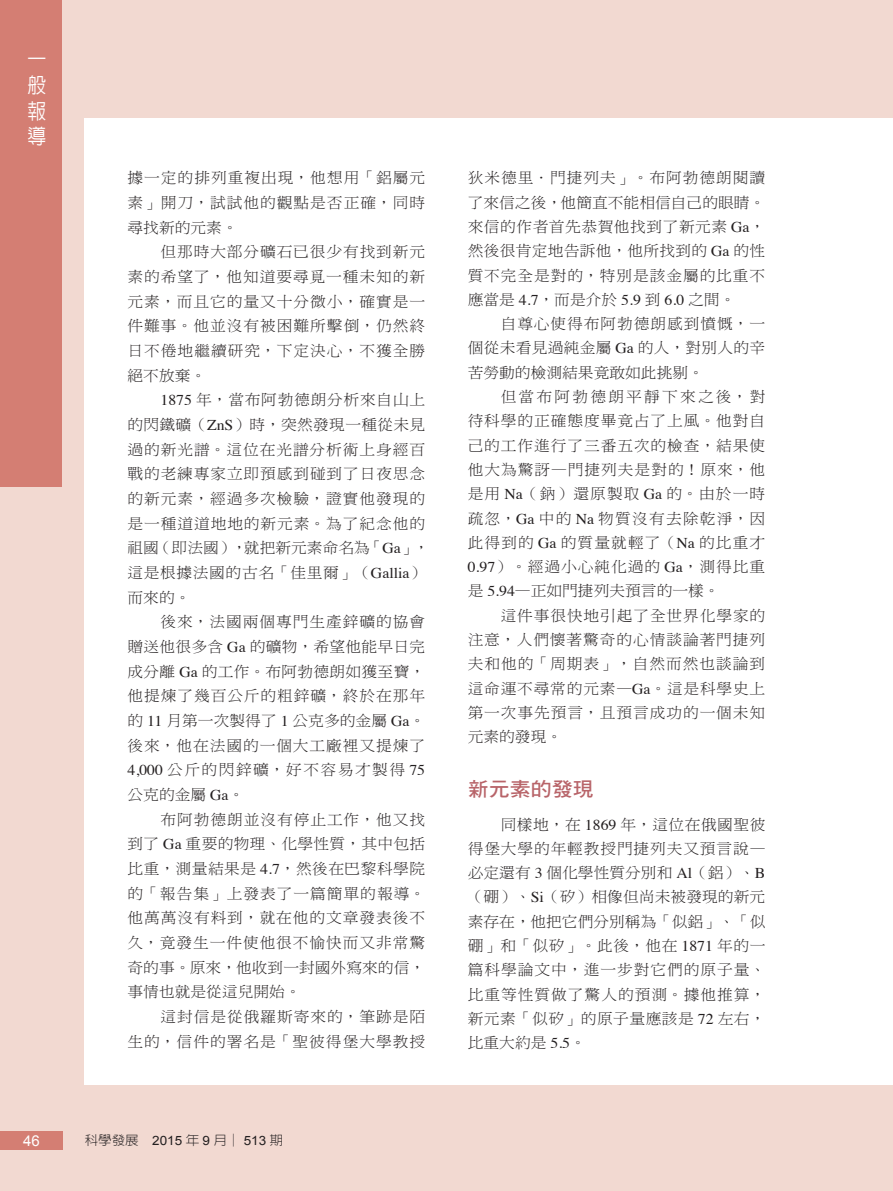
<style>
.page{position:relative;width:893px;height:1191px;background:#f2d9d1}
.page>*{position:absolute;margin:0;border:0;box-sizing:border-box;transform-origin:0 0}
.t1{font:500 21px/25.7px "AR New Hei B5";color:#fff;text-align:justify;scale:.9 1}
.t2{font:19.95px "DF Hei Std W7";color:#b86469;scale:1.05 1}
.t3{font:15px/24.6px "DF Ming Std W3";letter-spacing:.055em;color:#231f20;text-align:justify;scale:1.05 1}
.t4{font:15px "Arial";color:#fff}
.t5{font:300 12.9px "AR New Hei B5";color:#231f20;scale:1.05 1}
.s1{font-family:"Times"}
.s2{font-family:"Arial";font-weight:400}
</style>
<div class="page">
<div style="left:85px;top:118px;width:808px;height:966px;background:#fff"></div>
<div style="left:0;top:1131px;width:62px;height:18px;background:#d47e73"></div>
<div style="left:0;top:0;width:62px;height:487px;background:#d47e73"></div>
<h1 class="t1" style="left:28px;top:47px;width:22px">一般報導</h1>
<p class="t4" style="left:23px;top:1131px;width:18px">46</p>
<p class="t3" style="left:128px;top:165px;width:285px">據一定的排列重複出現，他想用「鋁屬元素」開刀，試試他的觀點是否正確，同時尋找新的元素。</p>
<p class="t3" style="left:128px;top:239px;width:285px;text-indent:33px">但那時大部分礦石已很少有找到新元素的希望了，他知道要尋覓一種未知的新元素，而且它的量又十分微小，確實是一件難事。他並沒有被困難所擊倒，仍然終日不倦地繼續研究，下定決心，不獲全勝絕不放棄。</p>
<p class="t3" style="left:128px;top:387px;width:289px;text-align:left;text-indent:33px"><span class="s1">1875</span> 年，當布阿勃德朗分析來自山上的閃鐵礦（<span class="s1">ZnS</span>）時，突然發現一種從未見過的新光譜。這位在光譜分析術上身經百戰的老練專家立即預感到碰到了日夜思念的新元素，經過多次檢驗，證實他發現的是一種道道地地的新元素。為了紀念他的祖國（即法國），就把新元素命名為「<span class="s1">Ga</span>」，這是根據法國的古名「佳里爾」（<span class="s1">Gallia</span>）而來的。</p>
<p class="t3" style="left:128px;top:609px;width:285px;text-indent:33px">後來，法國兩個專門生產鋅礦的協會贈送他很多含 <span class="s1">Ga</span> 的礦物，希望他能早日完成分離 <span class="s1">Ga</span> 的工作。布阿勃德朗如獲至寶，他提煉了幾百公斤的粗鋅礦，終於在那年的 <span class="s1">11</span> 月第一次製得了 <span class="s1">1</span> 公克多的金屬 <span class="s1">Ga</span>。後來，他在法國的一個大工廠裡又提煉了<span class="s1">4,000</span> 公斤的閃鋅礦，好不容易才製得 <span class="s1">75</span>公克的金屬 <span class="s1">Ga</span>。</p>
<p class="t3" style="left:127px;top:807px;width:285px;text-indent:33px">布阿勃德朗並沒有停止工作，他又找到了 <span class="s1">Ga</span> 重要的物理、化學性質，其中包括比重，測量結果是 <span class="s1">4.7</span>，然後在巴黎科學院的「報告集」上發表了一篇簡單的報導。他萬萬沒有料到，就在他的文章發表後不久，竟發生一件使他很不愉快而又非常驚奇的事。原來，他收到一封國外寫來的信，事情也就是從這兒開始。</p>
<p class="t3" style="left:127px;top:1004px;width:285px;text-align:right">這封信是從俄羅斯寄來的，筆跡是陌<br>生的，信件的署名是「聖彼得堡大學教授</p>
<p class="t5" style="left:85px;top:1133px;width:190px">科學發展 <span class="s2">2015</span> 年 <span class="s2">9</span> 月│ <span class="s2">513</span> 期</p>
<p class="t3" style="left:468px;top:166px;width:285px">狄米德里．門捷列夫」。布阿勃德朗閱讀了來信之後，他簡直不能相信自己的眼睛。來信的作者首先恭賀他找到了新元素 <span class="s1">Ga</span>，然後很肯定地告訴他，他所找到的 <span class="s1">Ga</span> 的性質不完全是對的，特別是該金屬的比重不應當是 <span class="s1">4.7</span>，而是介於 <span class="s1">5.9</span> 到 <span class="s1">6.0</span> 之間。</p>
<p class="t3" style="left:468px;top:311px;width:285px;text-indent:33px">自尊心使得布阿勃德朗感到憤慨，一個從未看見過純金屬 <span class="s1">Ga</span> 的人，對別人的辛苦勞動的檢測結果竟敢如此挑剔。</p>
<p class="t3" style="left:468px;top:384px;width:285px;text-indent:33px">但當布阿勃德朗平靜下來之後，對待科學的正確態度畢竟占了上風。他對自己的工作進行了三番五次的檢查，結果使他大為驚訝—門捷列夫是對的！原來，他是用 <span class="s1">Na</span>（鈉）還原製取 <span class="s1">Ga</span> 的。由於一時疏忽，<span class="s1">Ga</span> 中的 <span class="s1">Na</span> 物質沒有去除乾淨，因此得到的 <span class="s1">Ga</span> 的質量就輕了（<span class="s1">Na</span> 的比重才<span class="s1">0.97</span>）。經過小心純化過的 <span class="s1">Ga</span>，測得比重是 <span class="s1">5.94</span>—正如門捷列夫預言的一樣。</p>
<p class="t3" style="left:468px;top:603px;width:285px;text-indent:33px">這件事很快地引起了全世界化學家的注意，人們懷著驚奇的心情談論著門捷列夫和他的「周期表」，自然而然也談論到這命運不尋常的元素—<span class="s1">Ga</span>。這是科學史上第一次事先預言，且預言成功的一個未知元素的發現。</p>
<h2 class="t2" style="left:468px;top:778px;width:121px">新元素的發現</h2>
<p class="t3" style="left:468px;top:811px;width:285px;text-indent:33px">同樣地，在 <span class="s1">1869</span> 年，這位在俄國聖彼得堡大學的年輕教授門捷列夫又預言說—必定還有 <span class="s1">3</span> 個化學性質分別和 <span class="s1">Al</span>（鋁）、<span class="s1">B</span>（硼）、<span class="s1">Si</span>（矽）相像但尚未被發現的新元素存在，他把它們分別稱為「似鋁」、「似硼」和「似矽」。此後，他在 <span class="s1">1871</span> 年的一篇科學論文中，進一步對它們的原子量、比重等性質做了驚人的預測。據他推算，新元素「似矽」的原子量應該是 <span class="s1">72</span> 左右，比重大約是 <span class="s1">5.5</span>。</p>
</div>
